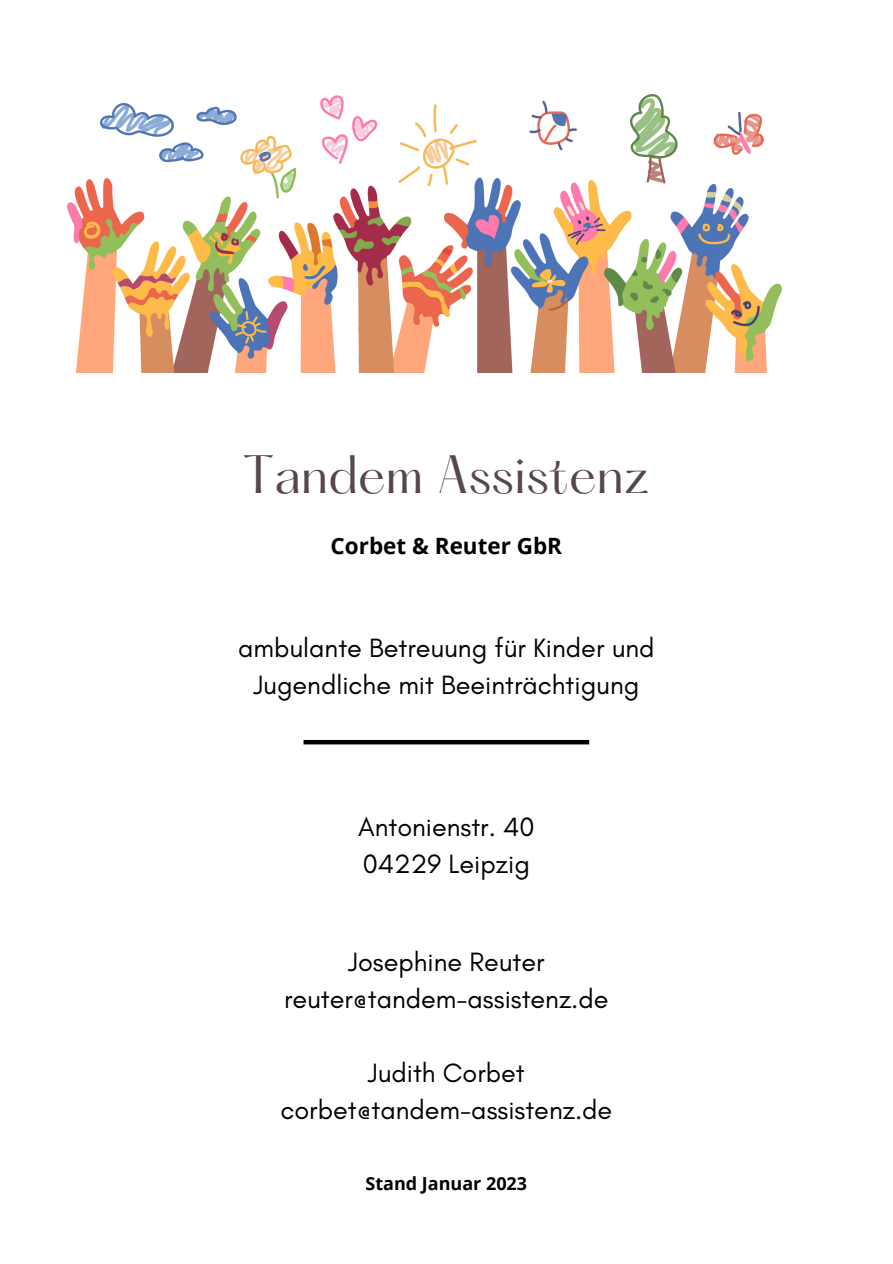
<style>
.page{position:relative;width:893px;height:1264px;background:#fff}
.page>*{position:absolute;margin:0;border:0;box-sizing:border-box;transform-origin:0 0}
.t1{font:47.25px "Hatton";color:#58464a}
.t2{font:27px/37px "Glacial Indifference";color:#000;text-align:center}
.t3{font:700 22.5px "Open Sans";color:#000}
.t4{font:700 18px "Open Sans";color:#000}
</style>
<div class="page">
<img style="left:68px;top:94px;width:713px;height:279px">
<hr style="left:303px;top:740px;width:286px;height:4px;background:#000">
<h1 class="t1" style="left:243px;top:452px;width:408px">Tandem Assistenz</h1>
<p class="t3" style="left:330px;top:530px;width:233px">Corbet &amp; Reuter GbR</p>
<p class="t2" style="left:238px;top:628px;width:418px">ambulante Betreuung für Kinder und<br>Jugendliche mit Beeinträchtigung</p>
<p class="t2" style="left:358px;top:808px;width:178px;text-align:left">Antonienstr. 40<br>04229 Leipzig</p>
<p class="t2" style="left:284px;top:942px;width:326px">Josephine Reuter reuter@tandem-assistenz.de</p>
<p class="t2" style="left:280px;top:1054px;width:333px">Judith Corbet corbet@tandem-assistenz.de</p>
<p class="t4" style="left:365px;top:1171px;width:163px">Stand Januar 2023</p>
</div>
